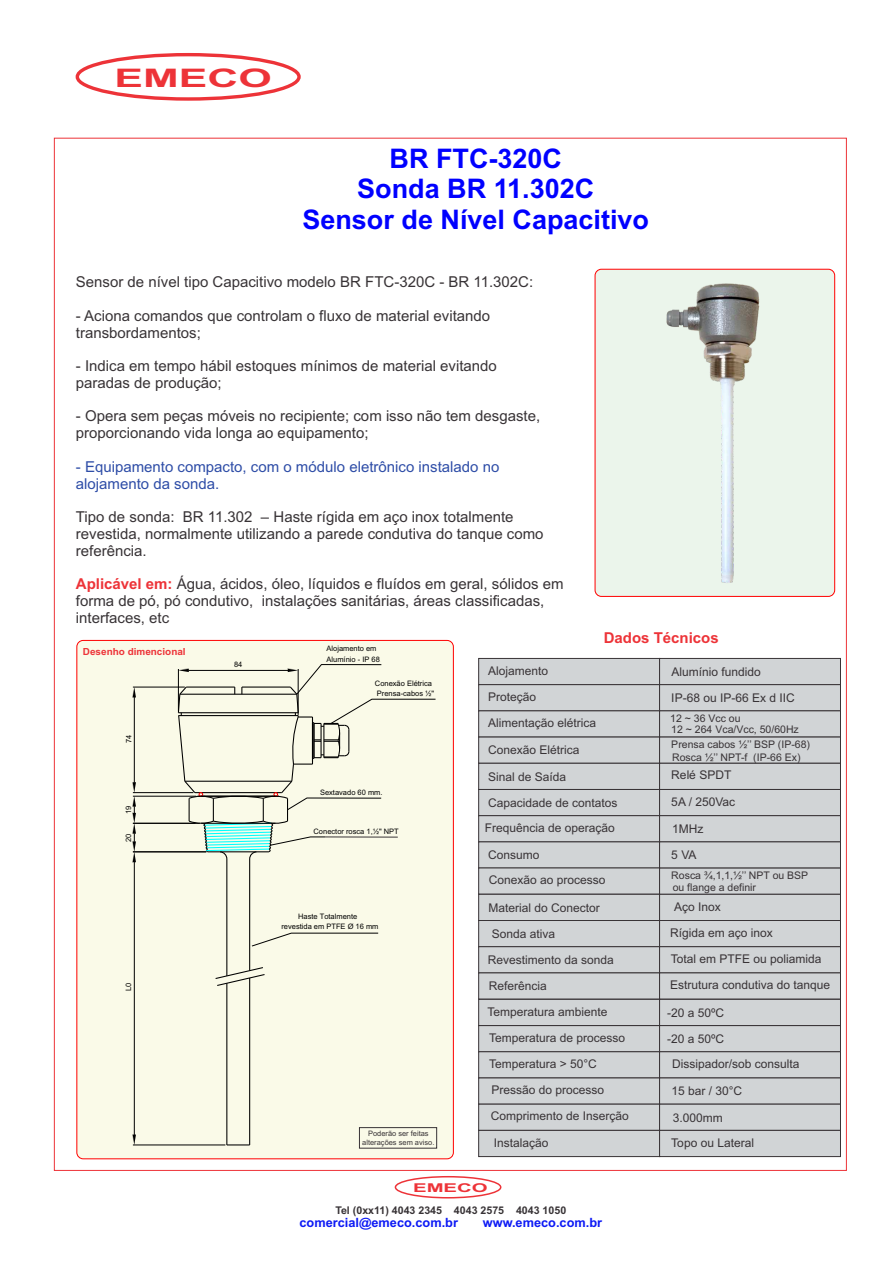
<style>
.page{position:relative;width:893px;height:1263px;background:#fff}
.page>*{position:absolute;margin:0;border:0;box-sizing:border-box;transform-origin:0 0}
.t1{font:700 27px/30.2px "Arial";color:#00f;text-align:center}
.t2{font:700 25.65px "Arial";color:#ed3338;scale:1.68 1}
.t3{font:15px/16.8px "Arial";color:#383336}
.t4{font:15px/16.8px "Arial";color:#2e4da7}
.t5{font:700 15px "Arial";color:#ed3338}
.t6{font:700 12.75px "Arial";color:#0d1af5}
.t7{font:700 12.15px "Arial";color:#ed3338;scale:1.68 1}
.t8{font:12px/26.2px "Arial";color:#383336}
.t9{font:700 10.65px "Arial";color:#383336}
.t10{font:10.5px/11.4px "Arial";color:#383336}
.t11{font:700 9.75px "Arial";color:#ed3338}
.t12{font:7.5px/10.6px "Arial Unicode MS";color:#000}
.t13{font:7.5px/8.4px "Arial";color:#383336;text-align:center}
.s1{font-weight:700;color:#ed3338}
.s2{font-family:"ISOCP"}
</style>
<div class="page">
<div style="left:595px;top:269px;width:240px;height:328px;background:#ebf5eb;border:1px solid #f00;border-radius:6px"></div>
<div style="left:77px;top:640px;width:377px;height:519px;background:#fafae8;border:1px solid #f00;border-radius:6px"></div>
<div style="left:76px;top:53px;width:225px;height:48px;border:3px solid #ed3338;border-radius:50%"></div>
<img style="left:666px;top:283px;width:94px;height:300px">
<hr style="left:249px;top:978px;width:1px;height:167px;background:#000">
<hr style="left:226px;top:983px;width:1px;height:162px;background:#000">
<hr style="left:249px;top:859px;width:1px;height:112px;background:#000">
<hr style="left:226px;top:859px;width:1px;height:117px;background:#000">
<svg style="left:215px;top:966px;width:50px;height:21px"></svg>
<hr style="left:133px;top:687px;width:52px;height:1px;background:#000">
<hr style="left:133px;top:792px;width:60px;height:1px;background:#000">
<hr style="left:134px;top:697px;width:1px;height:86px;background:#000">
<svg style="left:133px;top:687px;width:3px;height:10px"></svg>
<svg style="left:252px;top:933px;width:126px;height:14px"></svg>
<hr style="left:133px;top:796px;width:63px;height:1px;background:#000">
<hr style="left:133px;top:823px;width:63px;height:1px;background:#000">
<hr style="left:133px;top:851px;width:73px;height:1px;background:#000">
<hr style="left:133px;top:1145px;width:92px;height:1px;background:#000">
<hr style="left:134px;top:862px;width:1px;height:273px;background:#000">
<svg style="left:133px;top:782px;width:3px;height:80px"></svg>
<svg style="left:177px;top:664px;width:259px;height:196px"></svg>
<svg style="left:226px;top:1144px;width:24px;height:1px"></svg>
<svg style="left:133px;top:1134px;width:3px;height:11px"></svg>
<svg style="left:478px;top:658px;width:363px;height:499px;background:#c8cbcd"></svg>
<hr style="left:325px;top:837px;width:73px;height:1px;background:#383336">
<div style="left:359px;top:1127px;width:78px;height:21px;border:1px solid #383336"></div>
<div style="left:395px;top:1176px;width:106px;height:22px;border:2px solid #ed3338;border-radius:50%"></div>
<h2 class="t2" style="left:114px;top:68px;width:95px">EMECO</h2>
<h1 class="t1" style="left:302px;top:146px;width:348px">BR FTC-320C<br>Sonda BR 11.302C<br>Sensor de Nível Capacitivo</h1>
<p class="t3" style="left:76px;top:275px;width:459px">Sensor de nível tipo Capacitivo modelo BR FTC-320C - BR 11.302C:</p>
<p class="t3" style="left:76px;top:309px;width:416px">- Aciona comandos que controlam o fluxo de material evitando transbordamentos;</p>
<p class="t3" style="left:76px;top:359px;width:423px">- Indica em tempo hábil estoques mínimos de material evitando paradas de produção;</p>
<p class="t3" style="left:76px;top:409px;width:466px">- Opera sem peças móveis no recipiente; com isso não tem desgaste, proporcionando vida longa ao equipamento;</p>
<p class="t4" style="left:76px;top:459px;width:425px">- Equipamento compacto, com o módulo eletrônico instalado no alojamento da sonda.</p>
<p class="t3" style="left:76px;top:510px;width:469px">Tipo de sonda: BR 11.302 – Haste rígida em aço inox totalmente revestida, normalmente utilizando a parede condutiva do tanque como referência.</p>
<p class="t3" style="left:76px;top:577px;width:489px"><span class="s1">Aplicável em:</span> Água, ácidos, óleo, líquidos e fluídos em geral, sólidos em forma de pó, pó condutivo, instalações sanitárias, áreas classificadas, interfaces, etc</p>
<p class="t5" style="left:604px;top:632px;width:117px">Dados Técnicos</p>
<p class="t11" style="left:83px;top:647px;width:104px">Desenho dimencional</p>
<p class="t12" style="left:124px;top:743px;width:10px;rotate:-90deg">74</p>
<p class="t12" style="left:234px;top:660px;width:10px">84</p>
<p class="t12" style="left:327px;top:644px;width:56px">Alojamento em<br>Alumínio - IP 68<span class="s2">.</span></p>
<p class="t12" style="left:375px;top:679px;width:61px;line-height:10.1px">Conexão Elétrica<br>Prensa-cabos ½"</p>
<p class="t8" style="left:488px;top:658px;width:62px">Alojamento</p>
<p class="t8" style="left:671px;top:660px;width:91px">Alumínio fundido</p>
<p class="t8" style="left:488px;top:685px;width:50px">Proteção</p>
<p class="t8" style="left:671px;top:686px;width:125px">IP-68 ou IP-66 Ex d IIC</p>
<p class="t8" style="left:488px;top:711px;width:110px">Alimentação elétrica</p>
<p class="t8" style="left:488px;top:738px;width:93px">Conexão Elétrica</p>
<p class="t8" style="left:671px;top:763px;width:62px">Relé SPDT</p>
<p class="t10" style="left:670px;top:713px;width:130px">12 ~ 36 Vcc ou<br>12 ~ 264 Vca/Vcc, 50/60Hz</p>
<p class="t10" style="left:671px;top:739px;width:140px">Prensa cabos ½’’ BSP (IP-68)</p>
<p class="t10" style="left:672px;top:752px;width:130px">Rosca ½’’ NPT-f (IP-66 Ex)</p>
<p class="t8" style="left:488px;top:764px;width:80px">Sinal de Saída</p>
<p class="t12" style="left:124px;top:814px;width:10px;rotate:-90deg">19</p>
<p class="t12" style="left:124px;top:842px;width:10px;rotate:-90deg">20</p>
<p class="t12" style="left:320px;top:787px;width:64px">Sextavado 60 mm.</p>
<p class="t12" style="left:314px;top:827px;width:87px">Conector rosca 1,½" NPT</p>
<p class="t8" style="left:488px;top:791px;width:131px">Capacidade de contatos</p>
<p class="t8" style="left:671px;top:789px;width:65px">5A / 250Vac</p>
<p class="t8" style="left:485px;top:816px;width:132px">Frequência de operação</p>
<p class="t8" style="left:672px;top:817px;width:33px">1MHz</p>
<p class="t8" style="left:488px;top:843px;width:53px">Consumo</p>
<p class="t8" style="left:671px;top:843px;width:27px">5 VA</p>
<p class="t10" style="left:671px;top:871px;width:138px">Rosca ¾,1,1,½’’ NPT ou BSP</p>
<p class="t8" style="left:489px;top:868px;width:118px">Conexão ao processo</p>
<p class="t10" style="left:673px;top:882px;width:85px">ou flange a definir</p>
<p class="t12" style="left:281px;top:911px;width:100px;text-indent:17px">Haste Totalmente revestida em PTFE Ø 16 mm<span class="s2">.</span></p>
<p class="t8" style="left:488px;top:895px;width:113px">Material do Conector</p>
<p class="t8" style="left:674px;top:894px;width:48px">Aço Inox</p>
<p class="t8" style="left:488px;top:922px;width:128px;text-indent:4px">Sonda ativa<br>Revestimento da sonda</p>
<p class="t8" style="left:670px;top:920px;width:153px">Rígida em aço inox<br>Total em PTFE ou poliamida</p>
<p class="t12" style="left:124px;top:991px;width:10px;rotate:-90deg">L0</p>
<p class="t8" style="left:489px;top:974px;width:60px">Referência</p>
<p class="t8" style="left:670px;top:973px;width:162px">Estrutura condutiva do tanque</p>
<p class="t8" style="left:487px;top:999px;width:122px">Temperatura ambiente</p>
<p class="t8" style="left:667px;top:1000px;width:59px">-20 a 50ºC</p>
<p class="t8" style="left:489px;top:1025px;width:138px">Temperatura de processo</p>
<p class="t8" style="left:667px;top:1027px;width:59px">-20 a 50ºC</p>
<p class="t8" style="left:489px;top:1052px;width:109px">Temperatura &gt; 50°C</p>
<p class="t8" style="left:672px;top:1052px;width:129px">Dissipador/sob consulta</p>
<p class="t8" style="left:492px;top:1078px;width:114px">Pressão do processo</p>
<p class="t8" style="left:671px;top:1079px;width:72px">15 bar / 30°C</p>
<p class="t8" style="left:491px;top:1104px;width:140px">Comprimento de Inserção</p>
<p class="t8" style="left:673px;top:1105px;width:52px">3.000mm</p>
<p class="t13" style="left:362px;top:1130px;width:74px">Poderão ser feitas alterações sem aviso.</p>
<p class="t8" style="left:494px;top:1130px;width:56px">Instalação</p>
<p class="t8" style="left:671px;top:1130px;width:84px">Topo ou Lateral</p>
<p class="t7" style="left:413px;top:1183px;width:46px">EMECO</p>
<p class="t9" style="left:335px;top:1206px;width:232px">Tel (0xx11) 4043 2345 4043 2575 4043 1050</p>
<p class="t6" style="left:299px;top:1218px;width:160px">comercial@emeco.com.br</p>
<p class="t6" style="left:483px;top:1218px;width:121px">www.emeco.com.br</p>
</div>
